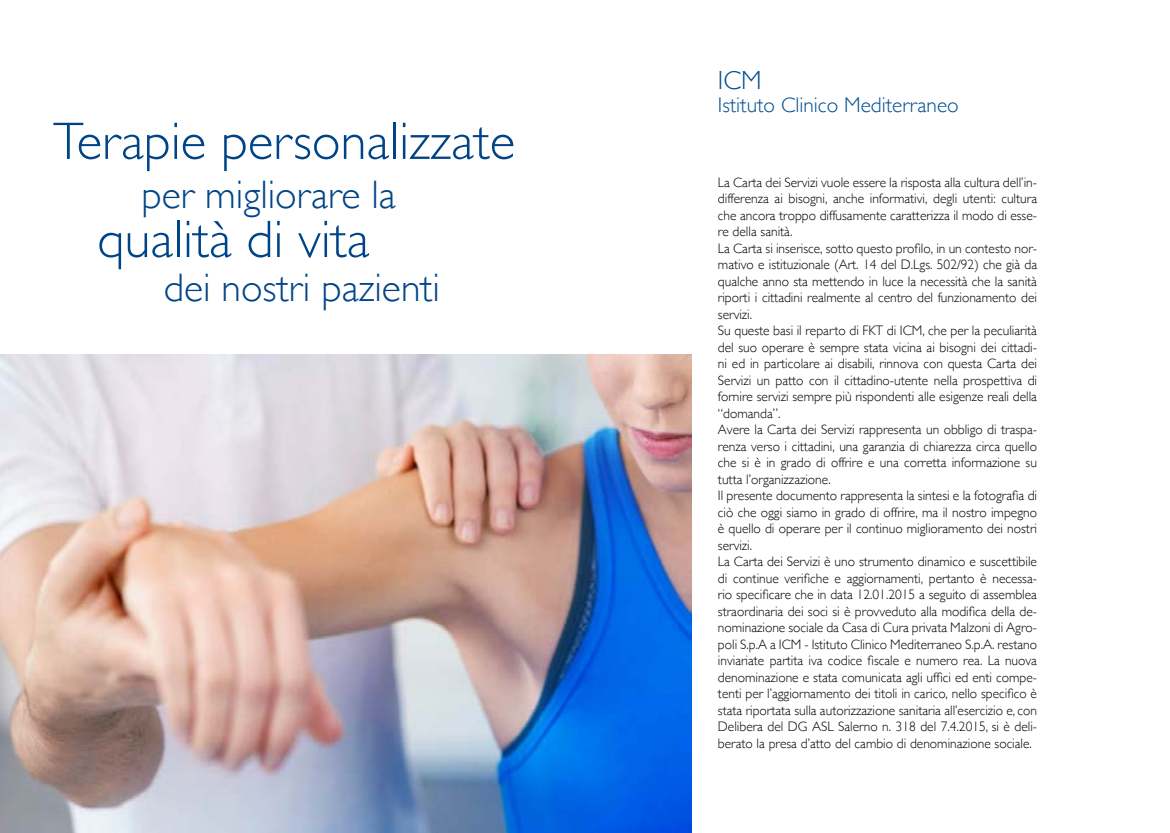
<style>
.page{position:relative;width:1170px;height:833px;background:#fff}
.page>*{position:absolute;margin:0;border:0;box-sizing:border-box;transform-origin:0 0}
.t1{font:300 53px "Gill Sans";color:#048}
.t2{font:300 39.75px "Gill Sans";color:#048}
.t3{font:300 26.25px "Gill Sans";color:#004f91}
.t4{font:300 21.25px "Gill Sans";color:#004f91}
.t5{font:300 13.75px/16.5px "Gill Sans";color:#000}
</style>
<div class="page">
<img style="left:0;top:354px;width:691px;height:479px">
<h1 class="t1" style="left:53px;top:100px;width:463px">Terapie personalizzate</h1>
<h2 class="t2" style="left:142px;top:164px;width:256px">per migliorare la</h2>
<h1 class="t1" style="left:97px;top:198px;width:273px">qualità di vita</h1>
<h2 class="t2" style="left:164px;top:256px;width:278px">dei nostri pazienti</h2>
<h3 class="t3" style="left:718px;top:60px;width:45px">ICM</h3>
<h3 class="t4" style="left:718px;top:89px;width:242px">Istituto Clinico Mediterraneo</h3>
<p class="t5" style="left:718px;top:173px;width:320px">La Carta dei Servizi vuole essere la risposta alla cultura dell’in&shy;differenza ai bisogni, anche informativi, degli utenti: cultura che ancora troppo diffusamente caratterizza il modo di esse&shy;re della sanità.<br>La Carta si inserisce, sotto questo profilo, in un contesto nor&shy;mativo e istituzionale (Art. 14 del D.Lgs. 502/92) che già da qualche anno sta mettendo in luce la necessità che la sanità riporti i cittadini realmente al centro del funzionamento dei servizi.<br>Su queste basi il reparto di FKT di ICM, che per la peculiarità del suo operare è sempre stata vicina ai bisogni dei cittadi&shy;ni ed in particolare ai disabili, rinnova con questa Carta dei Servizi un patto con il cittadino-utente nella prospettiva di fornire servizi sempre più rispondenti alle esigenze reali della “domanda”.<br>Avere la Carta dei Servizi rappresenta un obbligo di traspa&shy;renza verso i cittadini, una garanzia di chiarezza circa quello che si è in grado di offrire e una corretta informazione su tutta l’organizzazione.<br>Il presente documento rappresenta la sintesi e la fotografia di ciò che oggi siamo in grado di offrire, ma il nostro impegno è quello di operare per il continuo miglioramento dei nostri servizi.<br>La Carta dei Servizi è uno strumento dinamico e suscettibile di continue verifiche e aggiornamenti, pertanto è necessa&shy;rio specificare che in data 12.01.2015 a seguito di assemblea straordinaria dei soci si è provveduto alla modifica della de&shy;nominazione sociale da Casa di Cura privata Malzoni di Agro&shy;poli S.p.A a ICM - Istituto Clinico Mediterraneo S.p.A. restano inviariate partita iva codice fiscale e numero rea. La nuova denominazione e stata comunicata agli uffici ed enti compe&shy;tenti per l’aggiornamento dei titoli in carico, nello specifico è stata riportata sulla autorizzazione sanitaria all’esercizio e, con Delibera del DG ASL Salerno n. 318 del 7.4.2015, si è deli&shy;berato la presa d’atto del cambio di denominazione sociale.</p>
</div>
